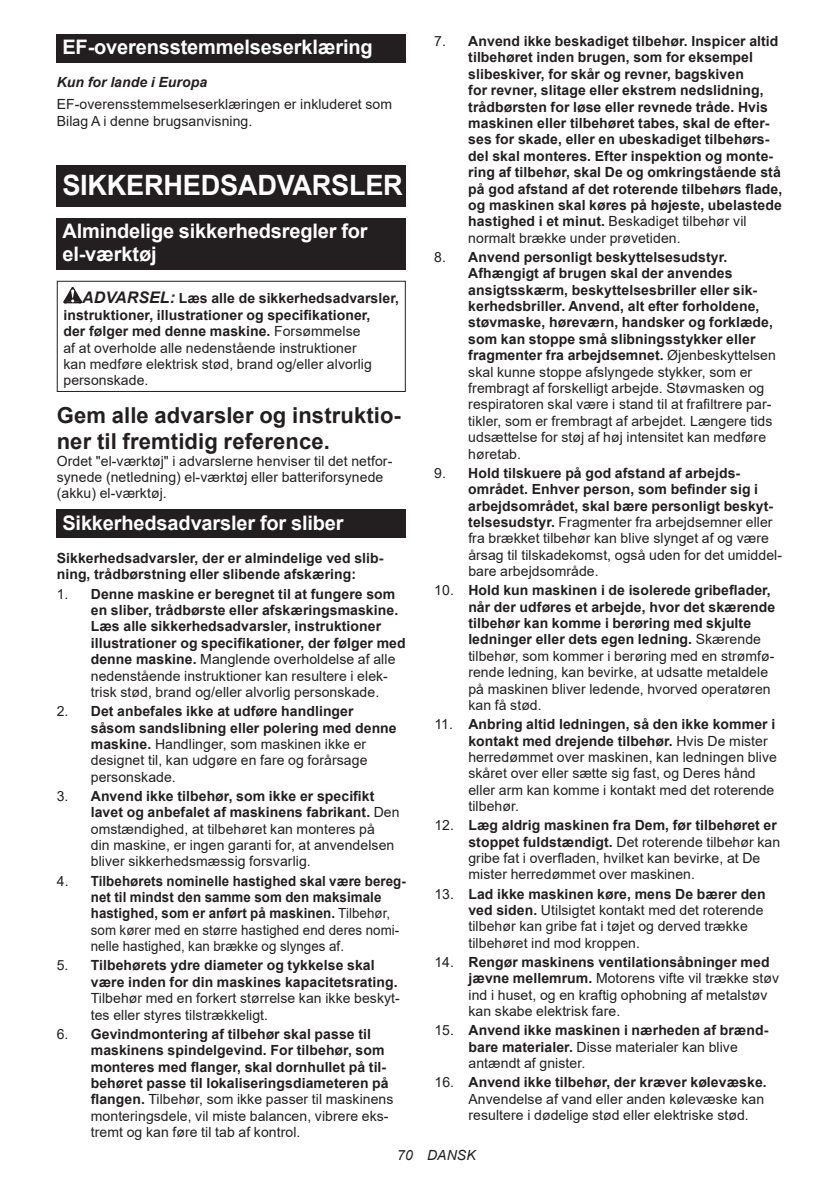
<style>
.page{position:relative;width:840px;height:1191px;background:#fff}
.page>*{position:absolute;margin:0;border:0;box-sizing:border-box;transform-origin:0 0}
.t1{font:700 28px "Arial";letter-spacing:-.01em;color:#fff}
.t2{font:700 22px/25.8px "Arial";letter-spacing:.005em;color:#231f20}
.t3{font:700 20px/23.4px "Arial";letter-spacing:-.01em;color:#fff}
.t4{font:14px/16.4px "Arial";letter-spacing:.005em;color:#231f20}
.t5{font:700 14px/16.4px "Arial";letter-spacing:.005em;color:#231f20}
.t6{font:700 14px/16.4px "Arial";letter-spacing:.005em;color:#231f20;scale:.95 1}
.t7{font:italic 700 14px "Arial";letter-spacing:.005em;color:#231f20}
.t8{font:italic 14px "Arial";letter-spacing:.005em;color:#231f20}
.s1{font-weight:700;font-style:italic;font-size:16px}
.s2{font-weight:700}
.s3{font-weight:400}
</style>
<div class="page">
<div style="left:57px;top:34px;width:348px;height:29px;background:#231f20"></div>
<div style="left:57px;top:166px;width:348px;height:41px;background:#231f20"></div>
<div style="left:57px;top:218px;width:348px;height:52px;background:#231f20"></div>
<svg style="left:63px;top:287px;width:19px;height:16px"></svg>
<div style="left:57px;top:281px;width:348px;height:111px;border:1px solid #231f20"></div>
<div style="left:57px;top:509px;width:348px;height:29px;background:#231f20"></div>
<h3 class="t3" style="left:62px;top:36px;width:312px">EF-overensstemmelseserklæring</h3>
<p class="t7" style="left:57px;top:73px;width:152px">Kun for lande i Europa</p>
<p class="t4" style="left:57px;top:96px;width:336px">EF-overensstemmelseserklæringen er inkluderet som<br>Bilag A i denne brugsanvisning.</p>
<h1 class="t1" style="left:62px;top:166px;width:342px">SIKKERHEDSADVARSLER</h1>
<h3 class="t3" style="left:62px;top:219px;width:307px">Almindelige sikkerhedsregler for el-værktøj</h3>
<p class="t4" style="left:63px;top:290px;width:337px;text-indent:19px"><span class="s1">ADVARSEL:</span> <span class="s2">Læs alle de sikkerhedsadvarsler, instruktioner, illustrationer og specifikationer,<br>der følger med denne maskine.</span> Forsømmelse<br>af at overholde alle nedenstående instruktioner<br>kan medføre elektrisk stød, brand og/eller alvorlig personskade.</p>
<h2 class="t2" style="left:57px;top:403px;width:345px">Gem alle advarsler og instruktio&shy;ner til fremtidig reference.</h2>
<p class="t4" style="left:57px;top:452px;width:337px">Ordet "el-værktøj" i advarslerne henviser til det netfor&shy;synede (netledning) el-værktøj eller batteriforsynede (akku) el-værktøj.</p>
<h3 class="t3" style="left:62px;top:511px;width:282px">Sikkerhedsadvarsler for sliber</h3>
<p class="t5" style="left:57px;top:550px;width:328px">Sikkerhedsadvarsler, der er almindelige ved slib&shy;ning, trådbørstning eller slibende afskæring:</p>
<p class="t5" style="left:91px;top:585px;width:316px;text-indent:-34px"><span class="s3">1.</span> Denne maskine er beregnet til at fungere som en sliber, trådbørste eller afskæringsmaskine.<br>Læs alle sikkerhedsadvarsler, instruktioner illustrationer og specifikationer, der følger med denne maskine. <span class="s3">Manglende overholdelse af alle nedenstående instruktioner kan resultere i elek&shy;trisk stød, brand og/eller alvorlig personskade.</span></p>
<p class="t4" style="left:91px;top:703px;width:307px;text-indent:-34px">2. <span class="s2">Det anbefales ikke at udføre handlinger såsom sandslibning eller polering med denne maskine.</span> Handlinger, som maskinen ikke er designet til, kan udgøre en fare og forårsage personskade.</p>
<p class="t4" style="left:91px;top:787px;width:310px;text-indent:-34px">3. <span class="s2">Anvend ikke tilbehør, som ikke er specifikt lavet og anbefalet af maskinens fabrikant.</span> Den omstændighed, at tilbehøret kan monteres på<br>din maskine, er ingen garanti for, at anvendelsen bliver sikkerhedsmæssig forsvarlig.</p>
<p class="t6" style="left:91px;top:872px;width:333px;text-indent:-34px"><span class="s3">4.</span> Tilbehørets nominelle hastighed skal være bereg&shy;net til mindst den samme som den maksimale hastighed, som er anført på maskinen. <span class="s3">Tilbehør, som kører med en større hastighed end deres nomi&shy;nelle hastighed, kan brække og slynges af.</span></p>
<p class="t5" style="left:91px;top:957px;width:308px;text-indent:-34px"><span class="s3">5.</span> Tilbehørets ydre diameter og tykkelse skal være inden for din maskines kapacitetsrating.</p>
<p class="t4" style="left:91px;top:990px;width:310px">Tilbehør med en forkert størrelse kan ikke beskyt&shy;tes eller styres tilstrækkeligt.</p>
<p class="t5" style="left:91px;top:1026px;width:304px;text-indent:-34px"><span class="s3">6.</span> Gevindmontering af tilbehør skal passe til maskinens spindelgevind. For tilbehør, som monteres med flanger, skal dornhullet på til&shy;behøret passe til lokaliseringsdiameteren på flangen. <span class="s3">Tilbehør, som ikke passer til maskinens monteringsdele, vil miste balancen, vibrere eks&shy;tremt og kan føre til tab af kontrol.</span></p>
<p class="t5" style="left:468px;top:33px;width:315px;text-indent:-34px"><span class="s3">7.</span> Anvend ikke beskadiget tilbehør. Inspicer altid tilbehøret inden brugen, som for eksempel slibeskiver, for skår og revner, bagskiven<br>for revner, slitage eller ekstrem nedslidning, trådbørsten for løse eller revnede tråde. Hvis maskinen eller tilbehøret tabes, skal de efter&shy;ses for skade, eller en ubeskadiget tilbehørs&shy;del skal monteres. Efter inspektion og monte&shy;ring af tilbehør, skal De og omkringstående stå på god afstand af det roterende tilbehørs flade, og maskinen skal køres på højeste, ubelastede hastighed i et minut. <span class="s3">Beskadiget tilbehør vil normalt brække under prøvetiden.</span></p>
<p class="t5" style="left:468px;top:249px;width:309px;text-indent:-34px"><span class="s3">8.</span> Anvend personligt beskyttelsesudstyr.<br>Afhængigt af brugen skal der anvendes ansigtsskærm, beskyttelsesbriller eller sik&shy;kerhedsbriller. Anvend, alt efter forholdene, støvmaske, høreværn, handsker og forklæde, som kan stoppe små slibningsstykker eller fragmenter fra arbejdsemnet. <span class="s3">Øjenbeskyttelsen skal kunne stoppe afslyngede stykker, som er frembragt af forskelligt arbejde. Støvmasken og respiratoren skal være i stand til at frafiltrere par&shy;tikler, som er frembragt af arbejdet. Længere tids udsættelse for støj af høj intensitet kan medføre høretab.</span></p>
<p class="t4" style="left:468px;top:464px;width:315px;text-indent:-34px">9. <span class="s2">Hold tilskuere på god afstand af arbejds&shy;området. Enhver person, som befinder sig i arbejdsområdet, skal bære personligt beskyt&shy;telsesudstyr.</span> Fragmenter fra arbejdsemner eller fra brækket tilbehør kan blive slynget af og være årsag til tilskadekomst, også uden for det umiddel&shy;bare arbejdsområde.</p>
<p class="t4" style="left:468px;top:582px;width:308px;text-indent:-34px">10. <span class="s2">Hold kun maskinen i de isolerede gribeflader, når der udføres et arbejde, hvor det skærende tilbehør kan komme i berøring med skjulte ledninger eller dets egen ledning.</span> Skærende tilbehør, som kommer i berøring med en strømfø&shy;rende ledning, kan bevirke, at udsatte metaldele på maskinen bliver ledende, hvorved operatøren kan få stød.</p>
<p class="t4" style="left:468px;top:716px;width:310px;text-indent:-34px">11. <span class="s2">Anbring altid ledningen, så den ikke kommer i kontakt med drejende tilbehør.</span> Hvis De mister herredømmet over maskinen, kan ledningen blive skåret over eller sætte sig fast, og Deres hånd eller arm kan komme i kontakt med det roterende tilbehør.</p>
<p class="t4" style="left:468px;top:817px;width:313px;text-indent:-34px">12. <span class="s2">Læg aldrig maskinen fra Dem, før tilbehøret er stoppet fuldstændigt.</span> Det roterende tilbehør kan gribe fat i overfladen, hvilket kan bevirke, at De mister herredømmet over maskinen.</p>
<p class="t4" style="left:468px;top:885px;width:298px;text-indent:-34px">13. <span class="s2">Lad ikke maskinen køre, mens De bærer den ved siden.</span> Utilsigtet kontakt med det roterende tilbehør kan gribe fat i tøjet og derved trække tilbehøret ind mod kroppen.</p>
<p class="t4" style="left:468px;top:954px;width:312px;text-indent:-34px">14. <span class="s2">Rengør maskinens ventilationsåbninger med jævne mellemrum.</span> Motorens vifte vil trække støv ind i huset, og en kraftig ophobning af metalstøv kan skabe elektrisk fare.</p>
<p class="t5" style="left:468px;top:1022px;width:301px;text-indent:-34px"><span class="s3">15.</span> Anvend ikke maskinen i nærheden af brænd&shy;bare materialer. <span class="s3">Disse materialer kan blive antændt af gnister.</span></p>
<p class="t4" style="left:468px;top:1074px;width:299px;text-indent:-34px">16. <span class="s2">Anvend ikke tilbehør, der kræver kølevæske.<br></span>Anvendelse af vand eller anden kølevæske kan resultere i dødelige stød eller elektriske stød.</p>
<p class="t8" style="left:397px;top:1146px;width:80px">70 DANSK</p>
</div>
